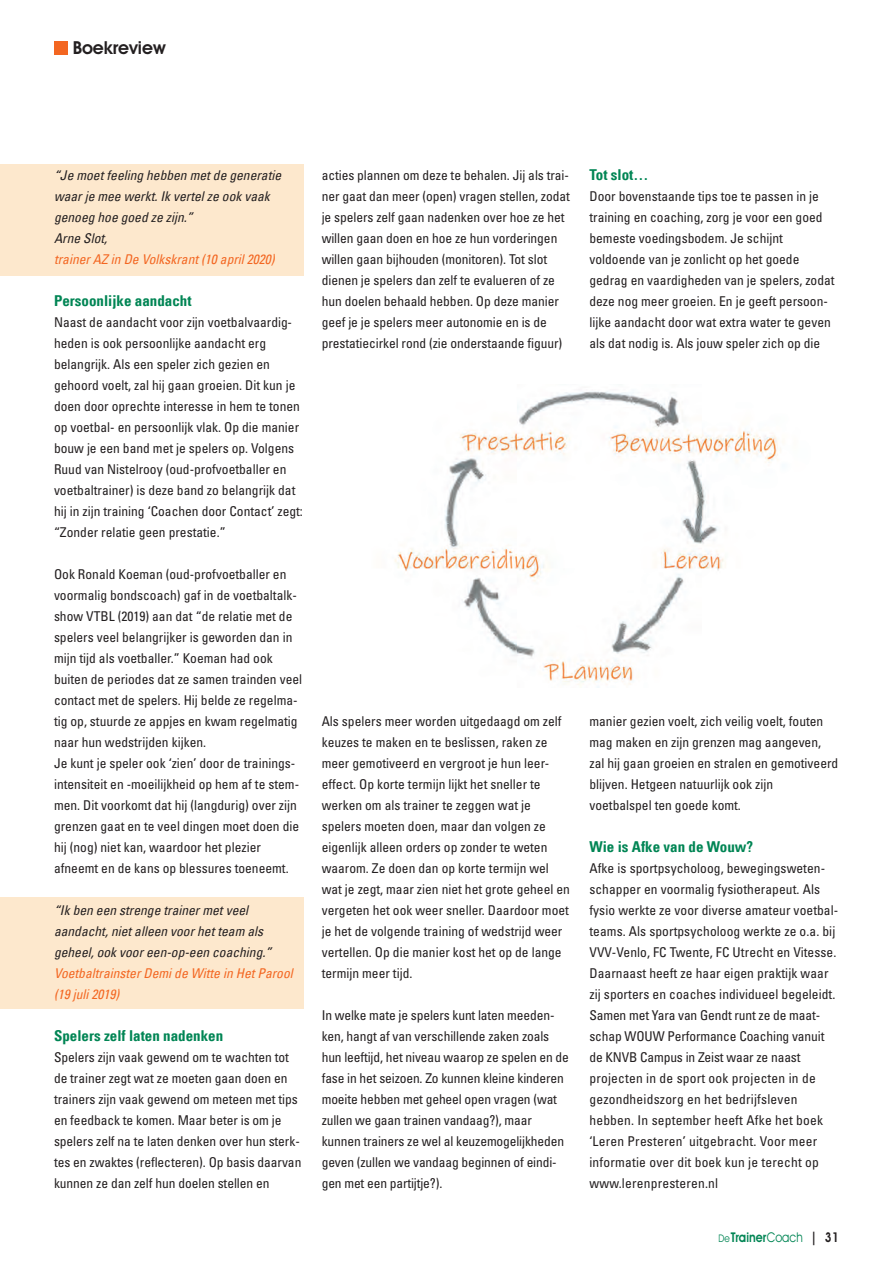
<style>
.page{position:relative;width:893px;height:1263px;background:#fff}
.page>*{position:absolute;margin:0;border:0;box-sizing:border-box;transform-origin:0 0}
.t1{font:600 18px "Avant Garde IT Cby BT";color:#231f20}
.t2{font:700 condensed 15px "Univers";color:#008554}
.t3{font:condensed 13.5px/21px "Univers";color:#231f20}
.t4{font:italic condensed 13.5px/21px "Univers";color:#231f20}
.t5{font:italic condensed 13.5px/21px "Univers";color:#f36621}
.t6{font:600 13.5px "Avant Garde IT Cby BT";color:#008554;scale:.85 1}
.s1{font-weight:400;font-size:10.5px}
.s2{font-weight:400}
.s3{color:#231f20}
</style>
<div class="page">
<div style="left:0;top:897px;width:304px;height:111px;background:#fde8cd"></div>
<div style="left:0;top:164px;width:304px;height:112px;background:#fde8cd"></div>
<div style="left:54px;top:42px;width:13px;height:13px;background:#f36621"></div>
<img style="left:394px;top:391px;width:387px;height:297px">
<p class="t1" style="left:73px;top:42px;width:94px">Boekreview</p>
<p class="t4" style="left:54px;top:166px;width:229px">“Je moet feeling hebben met de generatie waar je mee werkt. Ik vertel ze ook vaak genoeg hoe goed ze zijn.”</p>
<p class="t4" style="left:54px;top:229px;width:55px">Arne Slot,</p>
<p class="t5" style="left:54px;top:250px;width:222px">trainer AZ in De Volkskrant (10 april 2020)</p>
<p class="t2" style="left:54px;top:295px;width:139px">Persoonlijke aandacht</p>
<p class="t3" style="left:54px;top:313px;width:250px">Naast de aandacht voor zijn voetbalvaardig&shy;heden is ook persoonlijke aandacht erg belangrijk. Als een speler zich gezien en gehoord voelt, zal hij gaan groeien. Dit kun je doen door oprechte interesse in hem te tonen op voetbal- en persoonlijk vlak. Op die manier bouw je een band met je spelers op. Volgens Ruud van Nistelrooy (oud-profvoetballer en voetbaltrainer) is deze band zo belangrijk dat hij in zijn training ‘Coachen door Contact’ zegt: “Zonder relatie geen prestatie.”</p>
<p class="t3" style="left:54px;top:565px;width:250px">Ook Ronald Koeman (oud-profvoetballer en voormalig bondscoach) gaf in de voetbaltalk&shy;show VTBL (2019) aan dat “de relatie met de spelers veel belangrijker is geworden dan in mijn tijd als voetballer.” Koeman had ook buiten de periodes dat ze samen trainden veel contact met de spelers. Hij belde ze regelma&shy;tig op, stuurde ze appjes en kwam regelmatig naar hun wedstrijden kijken.</p>
<p class="t3" style="left:54px;top:754px;width:247px">Je kunt je speler ook ‘zien’ door de trainings&shy;intensiteit en -moeilijkheid op hem af te stem&shy;men. Dit voorkomt dat hij (langdurig) over zijn grenzen gaat en te veel dingen moet doen die hij (nog) niet kan, waardoor het plezier afneemt en de kans op blessures toeneemt.</p>
<p class="t4" style="left:54px;top:901px;width:219px">“Ik ben een strenge trainer met veel aandacht, niet alleen voor het team als geheel, ook voor een-op-een coaching.”</p>
<p class="t5" style="left:54px;top:964px;width:240px">Voetbaltrainster Demi de Witte in Het Parool (19 juli 2019)</p>
<p class="t2" style="left:54px;top:1030px;width:171px">Spelers zelf laten nadenken</p>
<p class="t3" style="left:54px;top:1048px;width:249px">Spelers zijn vaak gewend om te wachten tot de trainer zegt wat ze moeten gaan doen en trainers zijn vaak gewend om meteen met tips en feedback te komen. Maar beter is om je spelers zelf na te laten denken over hun sterk&shy;tes en zwaktes (reflecteren). Op basis daarvan kunnen ze dan zelf hun doelen stellen en</p>
<p class="t3" style="left:322px;top:166px;width:250px">acties plannen om deze te behalen. Jij als trai&shy;ner gaat dan meer (open) vragen stellen, zodat je spelers zelf gaan nadenken over hoe ze het willen gaan doen en hoe ze hun vorderingen willen gaan bijhouden (monitoren). Tot slot dienen je spelers dan zelf te evalueren of ze hun doelen behaald hebben. Op deze manier geef je je spelers meer autonomie en is de prestatiecirkel rond (zie onderstaande figuur)</p>
<p class="t2" style="left:589px;top:169px;width:60px">Tot slot…</p>
<p class="t3" style="left:589px;top:187px;width:247px">Door bovenstaande tips toe te passen in je training en coaching, zorg je voor een goed bemeste voedingsbodem. Je schijnt voldoende van je zonlicht op het goede gedrag en vaardigheden van je spelers, zodat deze nog meer groeien. En je geeft persoon&shy;lijke aandacht door wat extra water te geven als dat nodig is. Als jouw speler zich op die</p>
<p class="t3" style="left:322px;top:712px;width:241px">Als spelers meer worden uitgedaagd om zelf keuzes te maken en te beslissen, raken ze meer gemotiveerd en vergroot je hun leer -</p>
<p class="t3" style="left:322px;top:775px;width:250px">effect. Op korte termijn lijkt het sneller te werken om als trainer te zeggen wat je spelers moeten doen, maar dan volgen ze eigenlijk alleen orders op zonder te weten waarom. Ze doen dan op korte termijn wel wat je zegt, maar zien niet het grote geheel en vergeten het ook weer sneller. Daardoor moet je het de volgende training of wedstrijd weer vertellen. Op die manier kost het op de lange termijn meer tijd.</p>
<p class="t3" style="left:322px;top:1006px;width:249px">In welke mate je spelers kunt laten meeden&shy;ken, hangt af van verschillende zaken zoals hun leeftijd, het niveau waarop ze spelen en de fase in het seizoen. Zo kunnen kleine kinderen moeite hebben met geheel open vragen (wat zullen we gaan trainen vandaag?), maar kunnen trainers ze wel al keuzemogelijkheden geven (zullen we vandaag beginnen of eindi&shy;gen met een partijtje?).</p>
<p class="t3" style="left:589px;top:712px;width:250px">manier gezien voelt, zich veilig voelt, fouten mag maken en zijn grenzen mag aangeven, zal hij gaan groeien en stralen en gemotiveerd blijven. Hetgeen natuurlijk ook zijn</p>
<p class="t3" style="left:589px;top:796px;width:153px">voetbalspel ten goede komt.</p>
<p class="t2" style="left:589px;top:841px;width:165px">Wie is Afke van de Wouw?</p>
<p class="t3" style="left:589px;top:859px;width:250px">Afke is sportpsycholoog, bewegingsweten&shy;schapper en voormalig fysiotherapeut. Als fysio werkte ze voor diverse amateur voetbal&shy;teams. Als sportpsycholoog werkte ze o.a. bij VVV-Venlo, FC Twente, FC Utrecht en Vitesse.<br>Daarnaast heeft ze haar eigen praktijk waar zij sporters en coaches individueel begeleidt.</p>
<p class="t3" style="left:589px;top:1006px;width:236px">Samen met Yara van Gendt runt ze de maat&shy;schap WOUW Performance Coaching vanuit de KNVB Campus in Zeist waar ze naast projecten in de sport ook projecten in de gezondheidszorg en het bedrijfsleven hebben. In september heeft Afke het boek ‘Leren Presteren’ uitgebracht. Voor meer informatie over dit boek kun je terecht op www.lerenpresteren.nl</p>
<p class="t6" style="left:719px;top:1233px;width:143px"><span class="s1">De</span>Trainer<span class="s2">Coach</span> <span class="s3">| 31</span></p>
</div>
